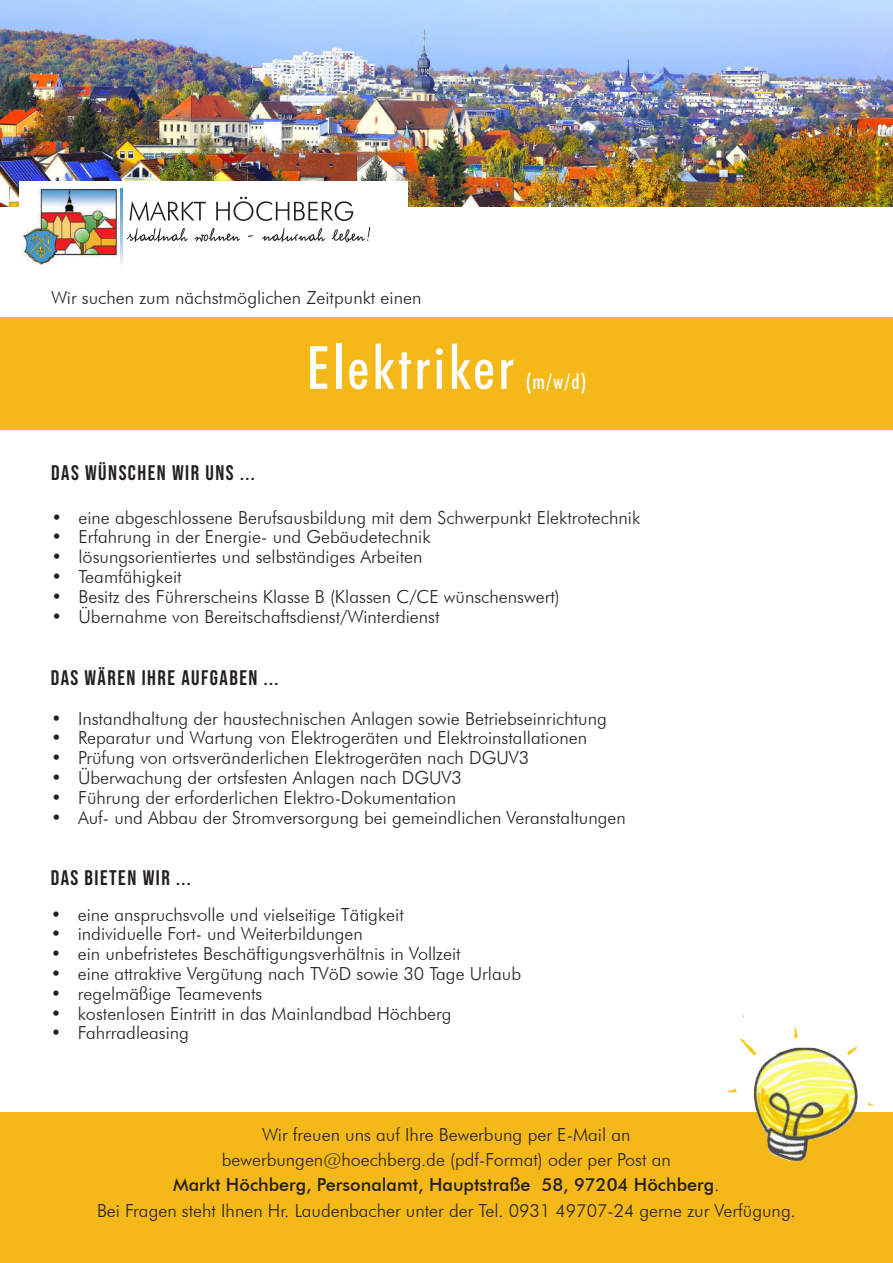
<style>
.page{position:relative;width:893px;height:1263px;background:#fff}
.page>*{position:absolute;margin:0;border:0;box-sizing:border-box;transform-origin:0 0}
.t1{font:500 condensed 59.85px "Futura BT";letter-spacing:.05em;color:#fff}
.t2{font:21px "Bebas Neue";letter-spacing:.07em;color:#231f20}
.t3{font:500 condensed 21px "Futura BT";color:#fff}
.t4{font:300 18px/25.2px "Futura BT";color:#231f20;text-align:center}
.s1{font-weight:500}
</style>
<div class="page">
<div style="left:0;top:1112px;width:893px;height:151px;background:#f4b919"></div>
<img style="left:0;top:0;width:893px;height:206px">
<div style="left:20px;top:181px;width:388px;height:102px;background:#fff"></div>
<img style="left:20px;top:188px;width:103px;height:81px">
<hr style="left:120px;top:188px;width:2px;height:80px;background:#fff">
<svg style="left:129px;top:201px;width:77px;height:20px"></svg>
<svg style="left:216px;top:197px;width:137px;height:24px"></svg>
<svg style="left:127px;top:228px;width:61px;height:14px"></svg>
<svg style="left:195px;top:228px;width:45px;height:14px"></svg>
<svg style="left:262px;top:228px;width:63px;height:14px"></svg>
<svg style="left:332px;top:227px;width:38px;height:15px"></svg>
<div style="left:0;top:317px;width:893px;height:113px;background:#f4b919"></div>
<img style="left:728px;top:1014px;width:146px;height:147px">
<p class="t4" style="left:51px;top:286px;width:372px">Wir suchen zum nächstmöglichen Zeitpunkt einen</p>
<h1 class="t1" style="left:307px;top:342px;width:209px">Elektriker</h1>
<p class="t3" style="left:526px;top:372px;width:62px">(m/w/d)</p>
<p class="t2" style="left:51px;top:460px;width:205px">DAS WÜNSCHEN WIR UNS ...</p>
<p class="t4" style="left:51px;top:506px;width:590px">• eine abgeschlossene Berufsausbildung mit dem Schwerpunkt Elektrotechnik</p>
<p class="t4" style="left:51px;top:526px;width:381px">• Erfahrung in der Energie- und Gebäudetechnik</p>
<p class="t4" style="left:51px;top:546px;width:372px">• lösungsorientiertes und selbständiges Arbeiten</p>
<p class="t4" style="left:51px;top:565px;width:132px">• Teamfähigkeit</p>
<p class="t4" style="left:51px;top:585px;width:510px">• Besitz des Führerscheins Klasse B (Klassen C/CE wünschenswert)</p>
<p class="t4" style="left:51px;top:605px;width:390px">• Übernahme von Bereitschaftsdienst/Winterdienst</p>
<p class="t2" style="left:51px;top:665px;width:229px">DAS WÄREN IHRE AUFGABEN ...</p>
<p class="t4" style="left:51px;top:707px;width:557px">• Instandhaltung der haustechnischen Anlagen sowie Betriebseinrichtung</p>
<p class="t4" style="left:51px;top:727px;width:538px">• Reparatur und Wartung von Elektrogeräten und Elektroinstallationen</p>
<p class="t4" style="left:51px;top:747px;width:480px">• Prüfung von ortsveränderlichen Elektrogeräten nach DGUV3</p>
<p class="t4" style="left:51px;top:766px;width:412px">• Überwachung der ortsfesten Anlagen nach DGUV3</p>
<p class="t4" style="left:51px;top:786px;width:406px">• Führung der erforderlichen Elektro-Dokumentation</p>
<p class="t4" style="left:51px;top:806px;width:576px">• Auf- und Abbau der Stromversorgung bei gemeindlichen Veranstaltungen</p>
<p class="t2" style="left:51px;top:865px;width:142px">DAS BIETEN WIR ...</p>
<p class="t4" style="left:51px;top:903px;width:355px">• eine anspruchsvolle und vielseitige Tätigkeit</p>
<p class="t4" style="left:51px;top:923px;width:314px">• individuelle Fort- und Weiterbildungen</p>
<p class="t4" style="left:51px;top:942px;width:411px">• ein unbefristetes Beschäftigungsverhältnis in Vollzeit</p>
<p class="t4" style="left:51px;top:962px;width:472px">• eine attraktive Vergütung nach TVöD sowie 30 Tage Urlaub</p>
<p class="t4" style="left:51px;top:982px;width:213px">• regelmäßige Teamevents</p>
<p class="t4" style="left:51px;top:1002px;width:402px">• kostenlosen Eintritt in das Mainlandbad Höchberg</p>
<p class="t4" style="left:51px;top:1022px;width:140px">• Fahrradleasing</p>
<p class="t4" style="left:97px;top:1123px;width:700px">Wir freuen uns auf Ihre Bewerbung per E-Mail an<br>bewerbungen@hoechberg.de (pdf-Format) oder per Post an<br><span class="s1">Markt Höchberg, Personalamt, Hauptstraße 58, 97204 Höchberg</span>.<br>Bei Fragen steht Ihnen Hr. Laudenbacher unter der Tel. 0931 49707-24 gerne zur Verfügung.</p>
</div>
